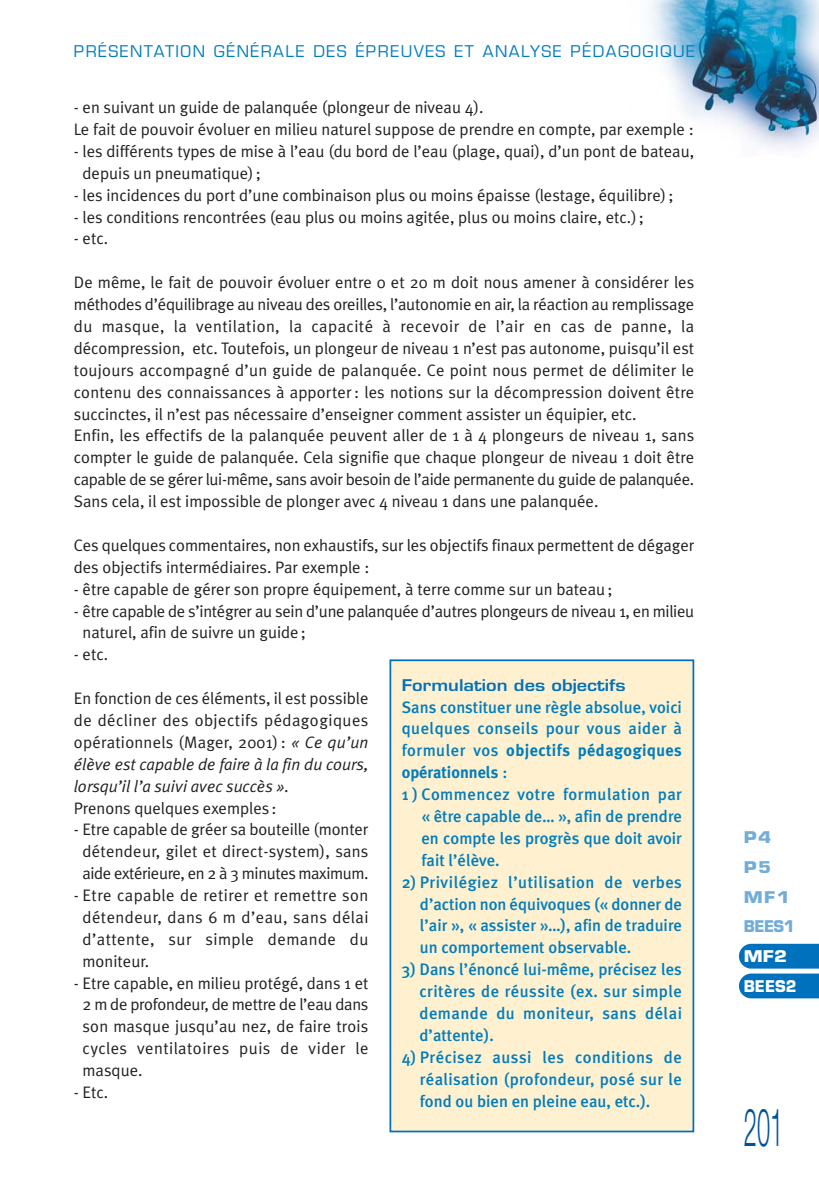
<style>
.page{position:relative;width:819px;height:1201px;background:#fff}
.page>*{position:absolute;margin:0;border:0;box-sizing:border-box;transform-origin:0 0}
.t1{font:300 52.5px "Helvetica Neue";color:#00519b;scale:.45 1}
.t2{font:16.62px/21.9px "Meta Plus Normal";color:#231f20}
.t3{font:500 16.62px/21.9px "Meta Plus";color:#007dbd;text-align:justify}
.t4{font:16.62px/21.9px "Meta Plus Normal";letter-spacing:-.02em;color:#231f20}
.t5{font:500 16.62px "Meta Plus";letter-spacing:.025em;color:#007dbd}
.t6{font:700 16.62px "Meta Plus";letter-spacing:.025em;color:#007dbd}
.t7{font:700 16.62px "Meta Plus";color:#007dbd}
.t8{font:15.75px "Eurostile";letter-spacing:.095em;color:#007dbd}
.t9{font:600 15.75px "Eurostile";color:#0071bc;scale:1.15 1}
.t10{font:700 15.75px "Eurostile";letter-spacing:.02em;color:#72add9;scale:1.15 1}
.t11{font:700 15.75px "Eurostile";letter-spacing:.02em;color:#72add9;scale:.95 1}
.t12{font:700 15.75px "Eurostile";color:#fff;scale:.95 1}
.t13{font:700 15.75px "Eurostile";color:#fff;scale:1.15 1}
.s1{font-style:italic}
.s2{font-weight:500}
</style>
<div class="page">
<img style="left:650px;top:1px;width:168px;height:147px">
<svg style="left:739px;top:943px;width:79px;height:55px;background:#2283c4"></svg>
<div style="left:390px;top:660px;width:303px;height:471px;background:#fff1d0"></div>
<div style="left:389px;top:659px;width:305px;height:473px;border:2px solid #0071bc"></div>
<p class="t8" style="left:74px;top:46px;width:622px">PRÉSENTATION GÉNÉRALE DES ÉPREUVES ET ANALYSE PÉDAGOGIQUE</p>
<p class="t2" style="left:74px;top:98px;width:621px">- en suivant un guide de palanquée (plongeur de niveau 4).<br>Le fait de pouvoir évoluer en milieu naturel suppose de prendre en compte, par exemple :</p>
<p class="t2" style="left:83px;top:142px;width:613px;text-indent:-9px">- les différents types de mise à l’eau (du bord de l’eau (plage, quai), d’un pont de bateau, depuis un pneumatique) ;</p>
<p class="t2" style="left:74px;top:186px;width:601px">- les incidences du port d’une combinaison plus ou moins épaisse (lestage, équilibre) ;</p>
<p class="t2" style="left:74px;top:208px;width:571px">- les conditions rencontrées (eau plus ou moins agitée, plus ou moins claire, etc.) ;</p>
<p class="t2" style="left:74px;top:229px;width:36px">- etc.</p>
<p class="t2" style="left:74px;top:273px;width:622px">De même, le fait de pouvoir évoluer entre 0 et 20 m doit nous amener à considérer les méthodes d’équilibrage au niveau des oreilles, l’autonomie en air, la réaction au remplissage du masque, la ventilation, la capacité à recevoir de l’air en cas de panne, la décompression, etc. Toutefois, un plongeur de niveau 1 n’est pas autonome, puisqu’il est toujours accompagné d’un guide de palanquée. Ce point nous permet de délimiter le contenu des connaissances à apporter : les notions sur la décompression doivent être succinctes, il n’est pas nécessaire d’enseigner comment assister un équipier, etc.<br>Enfin, les effectifs de la palanquée peuvent aller de 1 à 4 plongeurs de niveau 1, sans compter le guide de palanquée. Cela signifie que chaque plongeur de niveau 1 doit être capable de se gérer lui-même, sans avoir besoin de l’aide permanente du guide de palanquée.<br>Sans cela, il est impossible de plonger avec 4 niveau 1 dans une palanquée.</p>
<p class="t2" style="left:74px;top:536px;width:622px">Ces quelques commentaires, non exhaustifs, sur les objectifs finaux permettent de dégager des objectifs intermédiaires. Par exemple :</p>
<p class="t2" style="left:74px;top:579px;width:540px">- être capable de gérer son propre équipement, à terre comme sur un bateau ;</p>
<p class="t4" style="left:83px;top:601px;width:613px;text-indent:-9px">- être capable de s’intégrer au sein d’une palanquée d’autres plongeurs de niveau 1, en milieu naturel, afin de suivre un guide ;</p>
<p class="t2" style="left:74px;top:645px;width:36px">- etc.</p>
<p class="t2" style="left:74px;top:689px;width:296px">En fonction de ces éléments, il est possible de décliner des objectifs pédagogiques opérationnels (Mager, 2001) : <span class="s1">« Ce qu’un élève est capable de faire à la fin du cours, lorsqu’il l’a suivi avec succès ».<br></span>Prenons quelques exemples :</p>
<p class="t2" style="left:74px;top:820px;width:296px;text-align:center">- Etre capable de gréer sa bouteille (monter détendeur, gilet et direct-system), sans aide extérieure, en 2 à 3 minutes maximum.</p>
<p class="t2" style="left:83px;top:886px;width:287px;text-align:justify;text-indent:-9px">- Etre capable de retirer et remettre son détendeur, dans 6 m d’eau, sans délai d’attente, sur simple demande du moniteur.</p>
<p class="t2" style="left:83px;top:973px;width:287px;text-align:justify;text-indent:-9px">- Etre capable, en milieu protégé, dans 1 et 2 m de profondeur, de mettre de l’eau dans son masque jusqu’au nez, de faire trois cycles ventilatoires puis de vider le masque.</p>
<p class="t2" style="left:74px;top:1083px;width:36px">- Etc.</p>
<p class="t9" style="left:402px;top:679px;width:196px">Formulation des objectifs</p>
<p class="t3" style="left:402px;top:697px;width:282px">Sans constituer une règle absolue, voici</p>
<p class="t5" style="left:402px;top:721px;width:282px">quelques conseils pour vous aider à</p>
<p class="t6" style="left:402px;top:742px;width:282px"><span class="s2">formuler vos</span> objectifs pédagogiques</p>
<p class="t7" style="left:402px;top:764px;width:107px">opérationnels <span class="s2">:</span></p>
<p class="t5" style="left:402px;top:787px;width:282px">1 ) Commencez votre formulation par</p>
<p class="t3" style="left:421px;top:806px;width:262px">« être capable de… », afin de prendre</p>
<p class="t3" style="left:421px;top:828px;width:262px">en compte les progrès que doit avoir</p>
<p class="t3" style="left:421px;top:850px;width:80px">fait l’élève.</p>
<p class="t3" style="left:420px;top:872px;width:263px;text-indent:-18px">2) Privilégiez l’utilisation de verbes d’action non équivoques (« donner de l’air », « assister »…), afin de traduire un comportement observable.</p>
<p class="t3" style="left:419px;top:959px;width:264px;text-indent:-18px">3) Dans l’énoncé lui-même, précisez les critères de réussite (ex. sur simple demande du moniteur, sans délai d’attente).</p>
<p class="t3" style="left:420px;top:1047px;width:263px;text-indent:-18px">4) Précisez aussi les conditions de réalisation (profondeur, posé sur le fond ou bien en pleine eau, etc.).</p>
<p class="t10" style="left:743px;top:831px;width:25px">P4</p>
<p class="t10" style="left:743px;top:861px;width:25px">P5</p>
<p class="t10" style="left:743px;top:890px;width:41px">MF1</p>
<p class="t11" style="left:743px;top:920px;width:55px">BEES1</p>
<p class="t13" style="left:743px;top:950px;width:39px">MF2</p>
<p class="t12" style="left:743px;top:980px;width:57px">BEES2</p>
<p class="t1" style="left:743px;top:1108px;width:89px">201</p>
</div>
